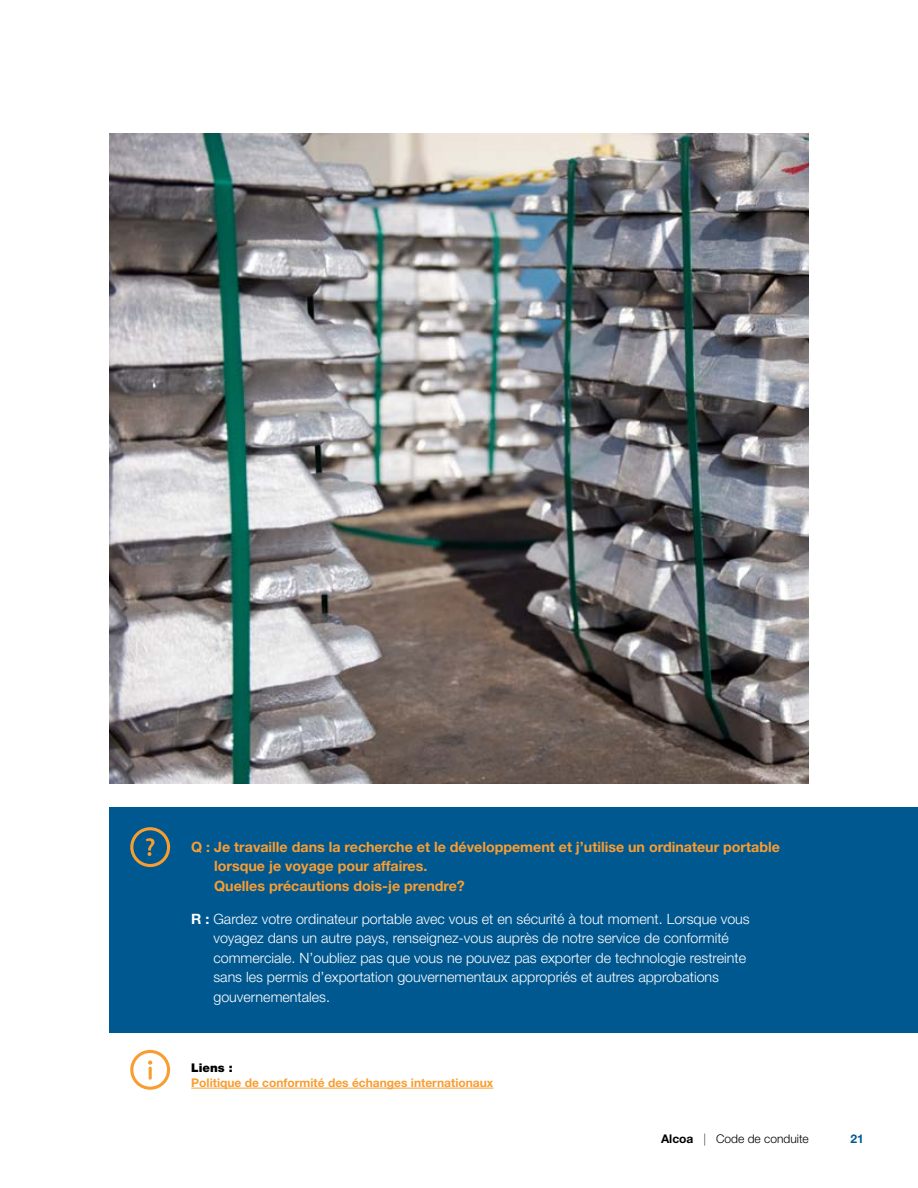
<style>
.page{position:relative;width:918px;height:1188px;background:#fff}
.page>*{position:absolute;margin:0;border:0;box-sizing:border-box;transform-origin:0 0}
.t1{font:300 14.25px/19.5px "Helvetica Neue LT Std";color:#fff}
.t2{font:700 14.25px/19.5px "Helvetica Neue LT Std";color:#f99d31}
.t3{font:700 12px "Helvetica Neue LT Std";color:#f99d31}
.t4{font:300 12px "Helvetica Neue LT Std";color:#000}
.t5{font:900 12px "Helvetica Neue LT Std";color:#000}
.t6{font:700 12px "Helvetica Neue LT Std";color:#005890}
.s1{font-weight:700}
.s2{font-weight:100}
</style>
<div class="page">
<div style="left:109px;top:808px;width:809px;height:225px;background:#005890"></div>
<svg style="left:130px;top:827px;width:40px;height:40px"></svg>
<hr style="left:191px;top:1088px;width:302px;height:1px;background:#f99d31">
<svg style="left:130px;top:1050px;width:40px;height:40px"></svg>
<img style="left:109px;top:134px;width:700px;height:650px">
<p class="t2" style="left:214px;top:837px;width:567px;text-indent:-23px">Q : Je travaille dans la recherche et le développement et j’utilise un ordinateur portable lorsque je voyage pour affaires.<br>Quelles précautions dois-je prendre?</p>
<p class="t1" style="left:213px;top:909px;width:538px;text-indent:-22px"><span class="s1">R :</span> Gardez votre ordinateur portable avec vous et en sécurité à tout moment. Lorsque vous voyagez dans un autre pays, renseignez-vous auprès de notre service de conformité commerciale. N’oubliez pas que vous ne pouvez pas exporter de technologie restreinte sans les permis d’exportation gouvernementaux appropriés et autres approbations gouvernementales.</p>
<p class="t5" style="left:191px;top:1060px;width:43px">Liens :</p>
<p class="t3" style="left:191px;top:1075px;width:304px">Politique de conformité des échanges internationaux</p>
<p class="t4" style="left:661px;top:1131px;width:149px"><span class="s1">Alcoa</span> <span class="s2">|</span> Code de conduite</p>
<p class="t6" style="left:851px;top:1131px;width:15px">21</p>
</div>
